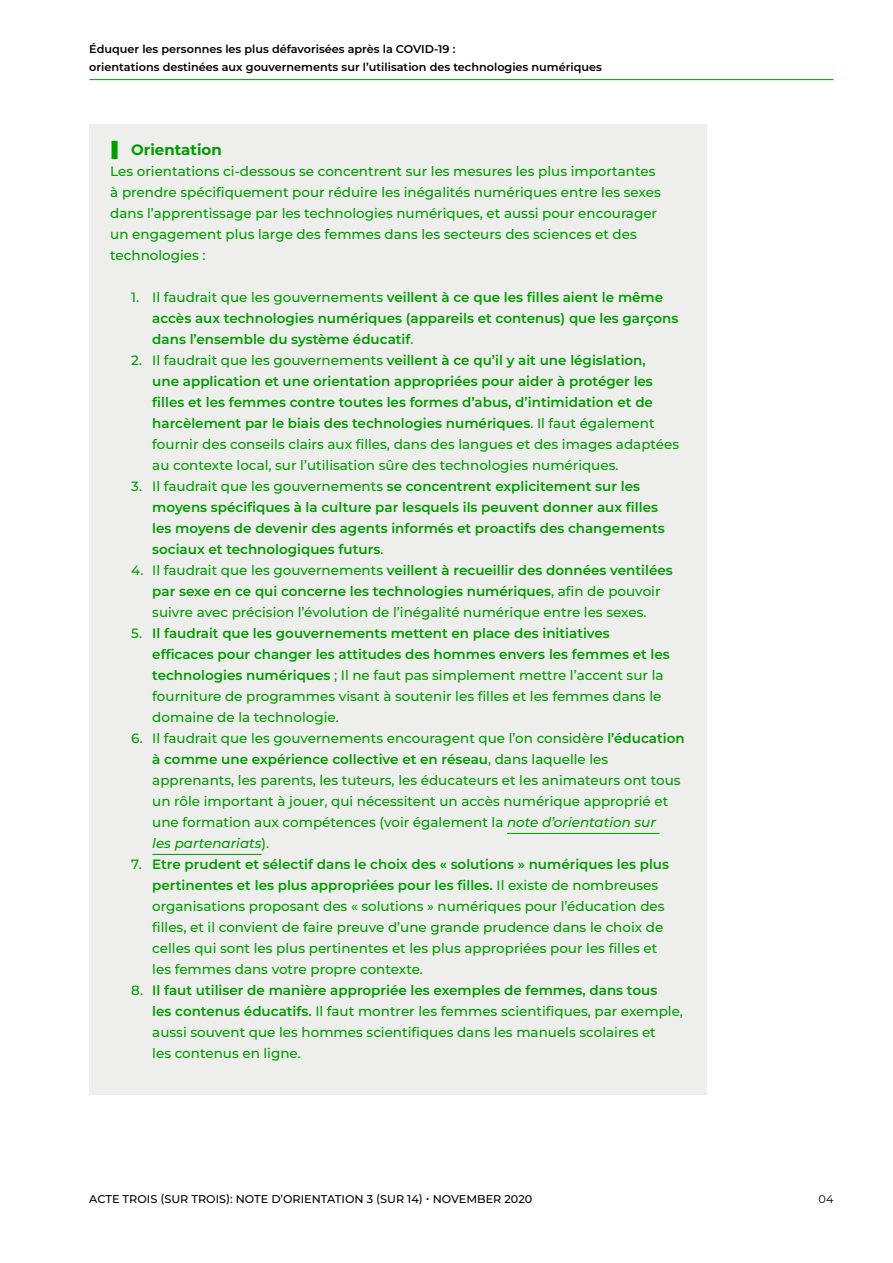
<style>
.page{position:relative;width:893px;height:1263px;background:#fff}
.page>*{position:absolute;margin:0;border:0;box-sizing:border-box;transform-origin:0 0}
.Heading_2{font:700 15px "Montserrat";color:#009c00}
.Body{font:500 13.5px/21px "Montserrat";color:#009c00}
.t1{font:600 13.5px/21px "Montserrat";color:#009c00}
.t2{font:600 11.25px/18px "Montserrat";color:#000}
.t3{font:500 11.25px "Montserrat";color:#000}
.t4{font:11.25px "Montserrat";color:#000}
.s1{font-weight:500}
.s2{font-weight:600}
.s3{font-style:italic}
</style>
<div class="page">
<hr style="left:89px;top:79px;width:744px;height:1px;background:#009c00">
<div style="left:89px;top:124px;width:618px;height:970px;background:#eeeeec"></div>
<div style="left:112px;top:141px;width:6px;height:18px;background:#009c00"></div>
<hr style="left:507px;top:833px;width:153px;height:1px;background:#009c00">
<hr style="left:152px;top:854px;width:110px;height:1px;background:#009c00">
<p class="t2" style="left:89px;top:39px;width:514px">Éduquer les personnes les plus défavorisées après la COVID-19 :<br>orientations destinées aux gouvernements sur l’utilisation des technologies numériques</p>
<p class="Heading_2" style="left:131px;top:139px;width:92px">Orientation</p>
<p class="Body" style="left:110px;top:160px;width:552px">Les orientations ci-dessous se concentrent sur les mesures les plus importantes à prendre spécifiquement pour réduire les inégalités numériques entre les sexes dans l’apprentissage par les technologies numériques, et aussi pour encourager un engagement plus large des femmes dans les secteurs des sciences et des technologies :</p>
<p class="t1" style="left:152px;top:286px;width:527px;text-indent:-21px"><span class="s1">1. Il faudrait que les gouvernements</span> veillent à ce que les filles aient le même accès aux technologies numériques (appareils et contenus) que les garçons dans l’ensemble du système éducatif<span class="s1">.</span></p>
<p class="t1" style="left:152px;top:349px;width:528px;text-indent:-21px"><span class="s1">2. Il faudrait que les gouvernements</span> veillent à ce qu’il y ait une législation,<br>une application et une orientation appropriées pour aider à protéger les filles et les femmes contre toutes les formes d’abus, d’intimidation et de harcèlement par le biais des technologies numériques<span class="s1">. Il faut également fournir des conseils clairs aux filles, dans des langues et des images adaptées au contexte local, sur l’utilisation sûre des technologies numériques.</span></p>
<p class="t1" style="left:152px;top:475px;width:514px;text-indent:-21px"><span class="s1">3. Il faudrait que les gouvernements</span> se concentrent explicitement sur les moyens spécifiques à la culture par lesquels ils peuvent donner aux filles les moyens de devenir des agents informés et proactifs des changements sociaux et technologiques futurs<span class="s1">.</span></p>
<p class="Body" style="left:152px;top:559px;width:522px;text-indent:-21px">4. Il faudrait que les gouvernements <span class="s2">veillent à recueillir des données ventilées par sexe en ce qui concerne les technologies numériques</span>, afin de pouvoir suivre avec précision l’évolution de l’inégalité numérique entre les sexes.</p>
<p class="t1" style="left:152px;top:622px;width:519px;text-indent:-21px"><span class="s1">5.</span> Il faudrait que les gouvernements mettent en place des initiatives efficaces pour changer les attitudes des hommes envers les femmes et les technologies numériques <span class="s1">; Il ne faut pas simplement mettre l’accent sur la fourniture de programmes visant à soutenir les filles et les femmes dans le domaine de la technologie.</span></p>
<p class="Body" style="left:152px;top:727px;width:534px;text-indent:-21px">6. Il faudrait que les gouvernements encouragent que l’on considère <span class="s2">l’éducation à comme une expérience collective et en réseau</span>, dans laquelle les apprenants, les parents, les tuteurs, les éducateurs et les animateurs ont tous un rôle important à jouer, qui nécessitent un accès numérique approprié et une formation aux compétences (voir également la <span class="s3">note d’orientation sur<br>les partenariats</span>).</p>
<p class="Body" style="left:152px;top:853px;width:518px;text-indent:-21px">7. <span class="s2">Etre prudent et sélectif dans le choix des « solutions » numériques les plus pertinentes et les plus appropriées pour les filles.</span> Il existe de nombreuses organisations proposant des « solutions » numériques pour l’éducation des filles, et il convient de faire preuve d’une grande prudence dans le choix de celles qui sont les plus pertinentes et les plus appropriées pour les filles et les femmes dans votre propre contexte.</p>
<p class="Body" style="left:152px;top:979px;width:532px;text-indent:-21px">8. <span class="s2">Il faut utiliser de manière appropriée les exemples de femmes, dans tous<br>les contenus éducatifs.</span> Il faut montrer les femmes scientifiques, par exemple, aussi souvent que les hommes scientifiques dans les manuels scolaires et<br>les contenus en ligne.</p>
<p class="t3" style="left:89px;top:1191px;width:445px">ACTE TROIS (SUR TROIS): NOTE D’ORIENTATION 3 (SUR 14) • NOVEMBER 2020</p>
<p class="t4" style="left:819px;top:1191px;width:16px">04</p>
</div>
